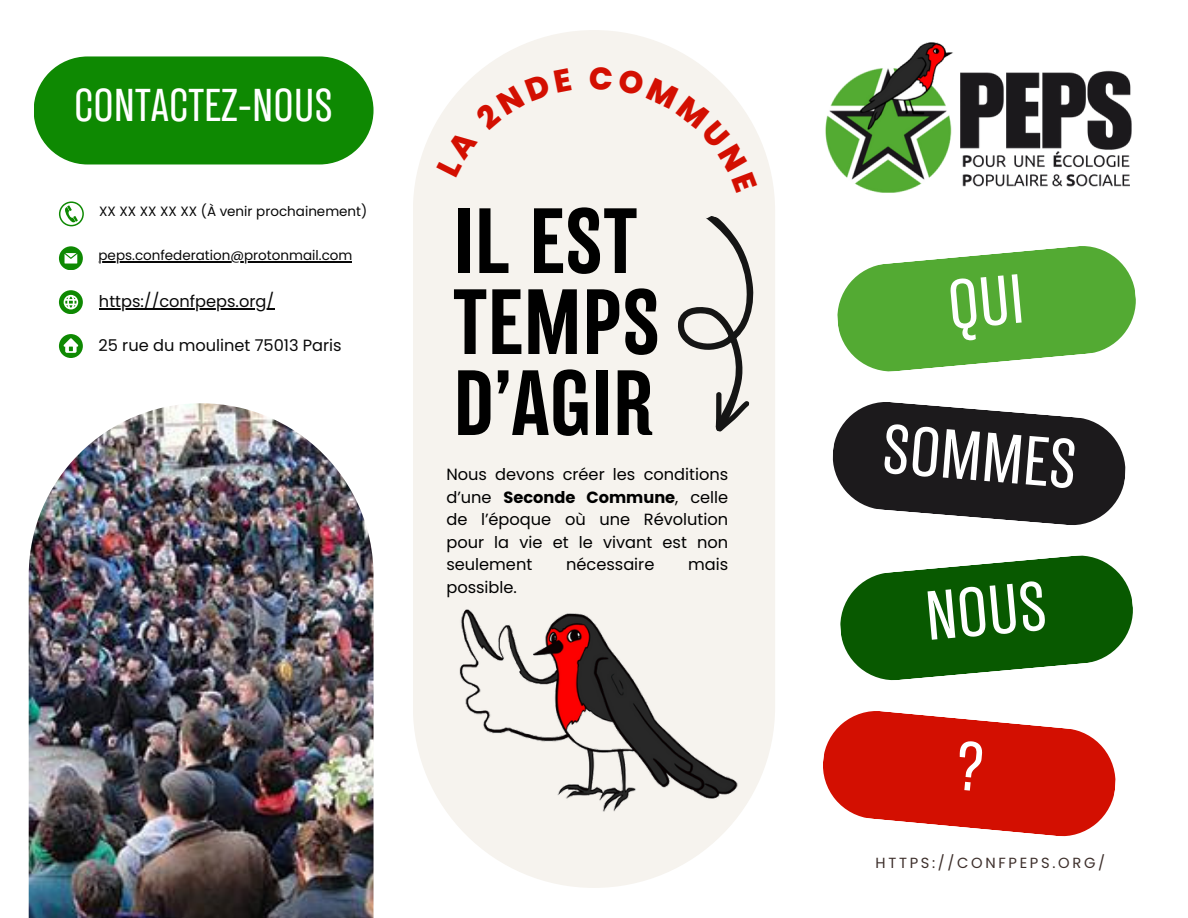
<style>
.page{position:relative;width:1188px;height:918px;background:#fff}
.page>*{position:absolute;margin:0;border:0;box-sizing:border-box;transform-origin:0 0}
.t1{font:700 84px/81px "TT Backwards Sans";color:#000}
.t2{font:63px "TT Backwards Sans";color:#fff}
.t3{font:42px "TT Backwards Sans";color:#fff}
.t4{font:16.2px/22.5px "Poppins";color:#000;text-align:justify}
.t5{font:16.2px "Poppins";color:#080808}
.t6{font:14.7px "Poppins";letter-spacing:.18em;color:#3d2f2b}
.t7{font:13.5px "Poppins";color:#080808}
.s1{font-weight:700}
</style>
<div class="page">
<div style="left:413px;top:30px;width:362px;height:858px;background:#f6f3ee;border-radius:181px"></div>
<svg style="left:678px;top:216px;width:76px;height:216px"></svg>
<img style="left:29px;top:403px;width:345px;height:515px">
<svg style="left:59px;top:201px;width:25px;height:25px"></svg>
<svg style="left:59px;top:290px;width:24px;height:24px"></svg>
<svg style="left:59px;top:334px;width:24px;height:24px"></svg>
<svg style="left:59px;top:246px;width:24px;height:24px"></svg>
<img style="left:825px;top:42px;width:307px;height:151px">
<svg style="left:832px;top:402px;width:294px;height:123px"></svg>
<svg style="left:840px;top:555px;width:293px;height:126px"></svg>
<svg style="left:34px;top:56px;width:340px;height:108px;background:#1f9114"></svg>
<img style="left:414px;top:609px;width:324px;height:203px">
<hr style="left:99px;top:309px;width:175px;height:1px;background:#080808">
<hr style="left:99px;top:262px;width:253px;height:1px;background:#080808">
<svg style="left:837px;top:246px;width:299px;height:126px"></svg>
<svg style="left:823px;top:711px;width:293px;height:126px"></svg>
<p class="t3" style="left:74px;top:83px;width:260px">CONTACTEZ-NOUS</p>
<p class="t7" style="left:99px;top:202px;width:270px">XX XX XX XX XX (À venir prochainement)</p>
<p class="t7" style="left:99px;top:246px;width:255px">peps.confederation@protonmail.com</p>
<p class="t5" style="left:99px;top:290px;width:177px">https://confpeps.org/</p>
<p class="t5" style="left:99px;top:334px;width:245px">25 rue du moulinet 75013 Paris</p>
<p class="t1" style="left:453px;top:209px;width:209px">IL EST<br>TEMPS<br>D’AGIR</p>
<p class="t4" style="left:446px;top:463px;width:283px">Nous devons créer les conditions d’une <span class="s1">Seconde Commune</span>, celle de l’époque où une Révolution pour la vie et le vivant est non seulement</p>
<p class="t4" style="left:566px;top:553px;width:90px">nécessaire</p>
<p class="t4" style="left:688px;top:553px;width:42px">mais</p>
<p class="t4" style="left:446px;top:576px;width:72px">possible.</p>
<p class="t2" style="left:886px;top:415px;width:196px;rotate:5deg">SOMMES</p>
<p class="t2" style="left:923px;top:584px;width:123px;rotate:-5deg">NOUS</p>
<p class="t6" style="left:876px;top:852px;width:231px">HTTPS://CONFPEPS.ORG/</p>
</div>
